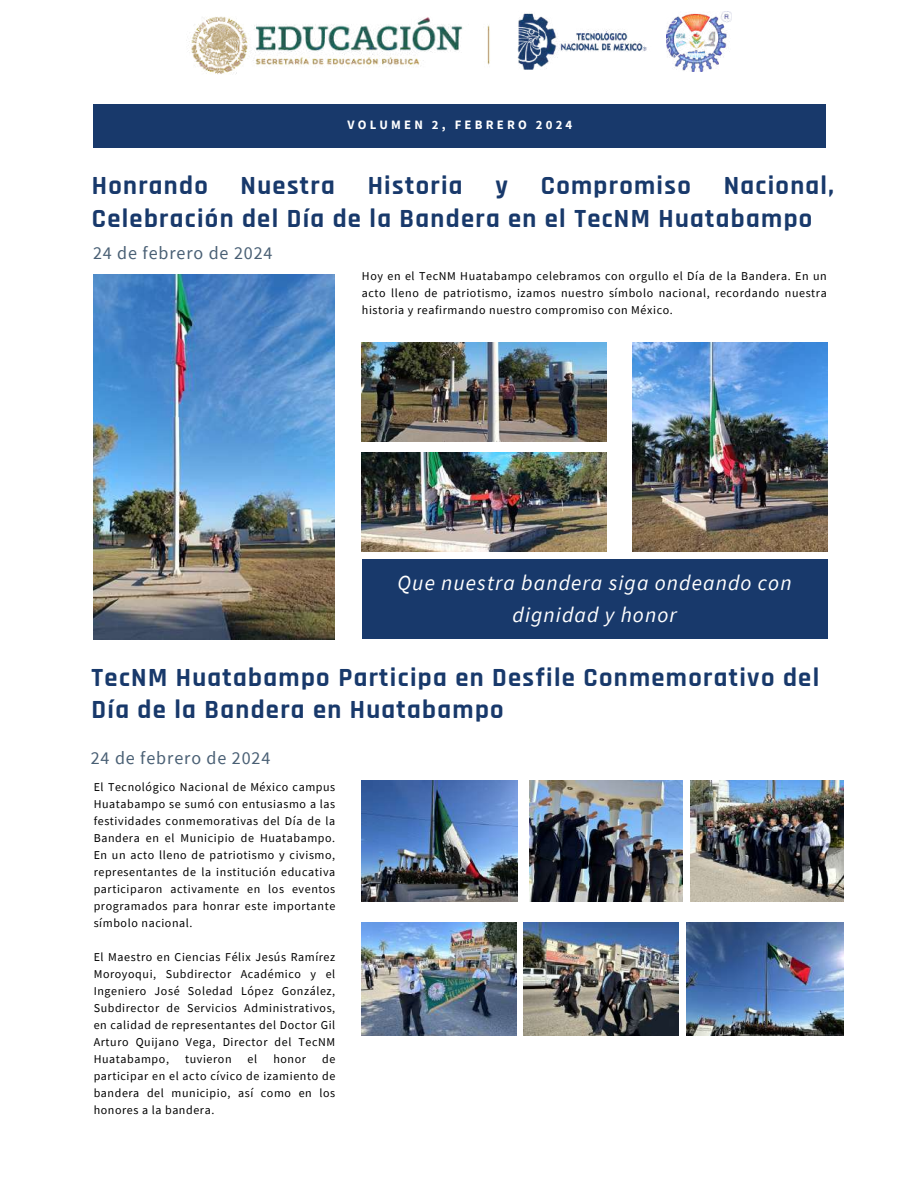
<style>
.page{position:relative;width:918px;height:1188px;background:#fff}
.page>*{position:absolute;margin:0;border:0;box-sizing:border-box;transform-origin:0 0}
.t1{font:700 26.55px/32.7px "Rajdhani";letter-spacing:.05em;color:#18396b}
.t2{font:italic 21.45px/31.5px "Source Sans Pro";letter-spacing:.05em;color:#fff;text-align:center}
.t3{font:18px "Source Sans Pro";letter-spacing:.05em;color:#495f74}
.t4{font:700 12.75px "Source Sans Pro";letter-spacing:.25em;color:#fff}
.t5{font:12px/17px "Source Sans Pro";letter-spacing:.05em;color:#000;text-align:justify}
</style>
<div class="page">
<img style="left:362px;top:343px;width:244px;height:99px">
<img style="left:362px;top:453px;width:244px;height:99px">
<img style="left:632px;top:343px;width:196px;height:209px">
<img style="left:93px;top:275px;width:242px;height:364px">
<div style="left:94px;top:105px;width:732px;height:43px;background:#18396b"></div>
<img style="left:667px;top:12px;width:65px;height:59px">
<img style="left:517px;top:13px;width:130px;height:57px">
<img style="left:186px;top:16px;width:304px;height:58px">
<div style="left:362px;top:560px;width:465px;height:79px;background:#18396b"></div>
<img style="left:687px;top:922px;width:156px;height:114px">
<img style="left:362px;top:780px;width:155px;height:122px">
<img style="left:529px;top:780px;width:153px;height:122px">
<img style="left:690px;top:780px;width:153px;height:122px">
<img style="left:362px;top:922px;width:154px;height:114px">
<img style="left:524px;top:922px;width:154px;height:114px">
<p class="t4" style="left:347px;top:117px;width:226px">VOLUMEN 2, FEBRERO 2024</p>
<h1 class="t1" style="left:92px;top:170px;width:744px">Honrando Nuestra Historia y Compromiso Nacional,<br>Celebración del Día de la Bandera en el TecNM Huatabampo</h1>
<h3 class="t3" style="left:93px;top:241px;width:181px">24 de febrero de 2024</h3>
<p class="t5" style="left:362px;top:268px;width:466px">Hoy en el TecNM Huatabampo celebramos con orgullo el Día de la Bandera. En un acto lleno de patriotismo, izamos nuestro símbolo nacional, recordando nuestra historia y reafirmando nuestro compromiso con México.</p>
<h2 class="t2" style="left:398px;top:567px;width:395px">Que nuestra bandera siga ondeando con dignidad y honor</h2>
<h1 class="t1" style="left:92px;top:661px;width:729px">TecNM Huatabampo Participa en Desfile Conmemorativo del<br>Día de la Bandera en Huatabampo</h1>
<h3 class="t3" style="left:91px;top:747px;width:181px">24 de febrero de 2024</h3>
<p class="t5" style="left:94px;top:778px;width:243px">El Tecnológico Nacional de México campus Huatabampo se sumó con entusiasmo a las festividades conmemorativas del Día de la Bandera en el Municipio de Huatabampo.<br>En un acto lleno de patriotismo y civismo, representantes de la institución educativa participaron activamente en los eventos programados para honrar este importante símbolo nacional.</p>
<p class="t5" style="left:94px;top:948px;width:243px">El Maestro en Ciencias Félix Jesús Ramírez Moroyoqui, Subdirector Académico y el Ingeniero José Soledad López González, Subdirector de Servicios Administrativos, en calidad de representantes del Doctor Gil Arturo Quijano Vega, Director del TecNM Huatabampo,</p>
<p class="t5" style="left:94px;top:1050px;width:243px;text-indent:228px">de participar en el acto cívico de izamiento de bandera del municipio, así como en los honores a la bandera.</p>
<p class="t5" style="left:185px;top:1050px;width:48px">tuvieron</p>
<p class="t5" style="left:248px;top:1050px;width:11px">el</p>
<p class="t5" style="left:273px;top:1050px;width:34px">honor</p>
</div>
